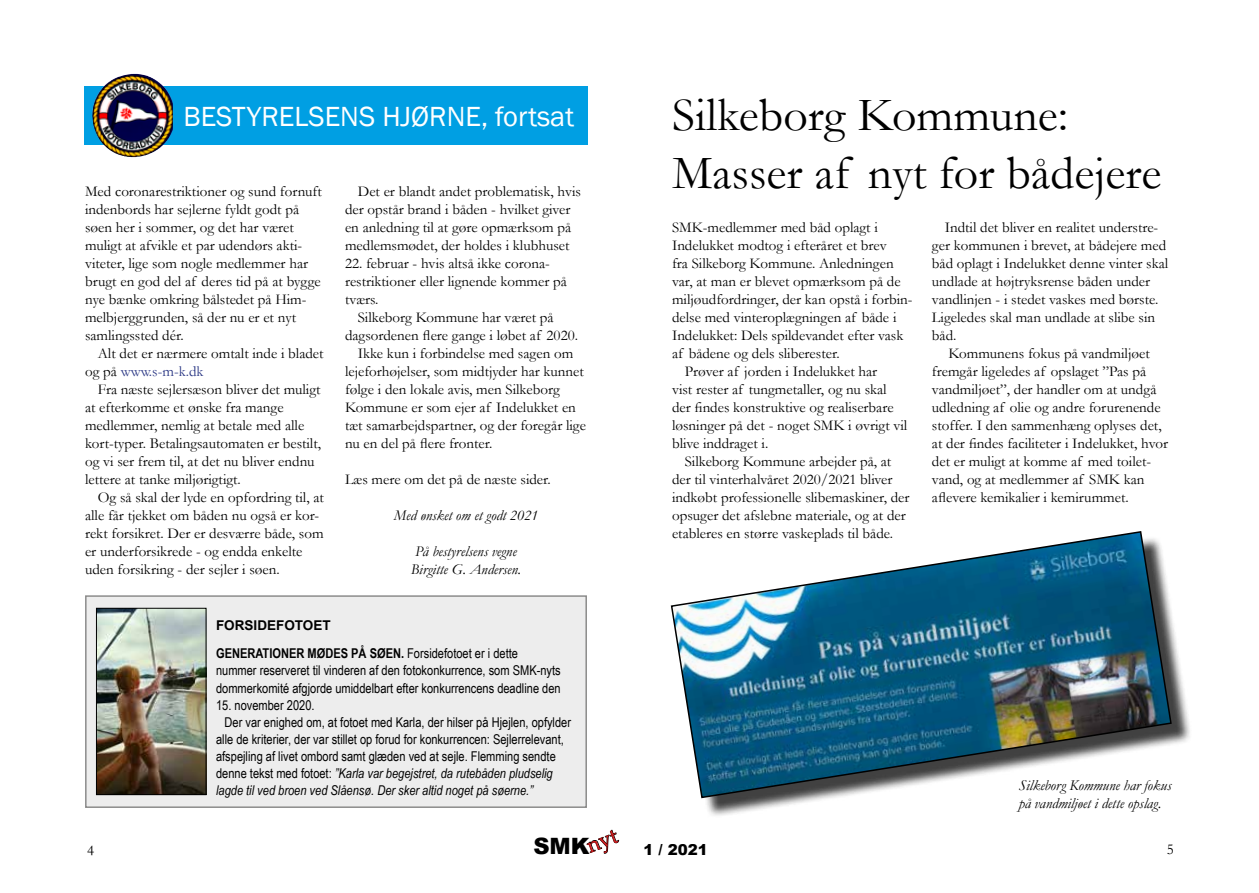
<style>
.page{position:relative;width:1259px;height:893px;background:#fff}
.page>*{position:absolute;margin:0;border:0;box-sizing:border-box;transform-origin:0 0}
.t1{font:48px/57.6px "Garamond";color:#000}
.t2{font:28.5px "Franklin Gothic";color:#fff}
.t3{font:900 22.5px "Arial";color:#000}
.t4{font:15px/18px "Garamond";color:#000}
.t5{font:italic 15px/18px "Garamond";color:#000}
.t6{font:900 15px "Arial";color:#000}
.t7{font:13.5px/17.1px "Arial Narrow";color:#000}
.t8{font:italic 13.5px "Arial Narrow";color:#000}
.t9{font:700 13.5px "Arial";color:#000}
.s1{color:#283583}
.s2{font-weight:700}
.s3{font-style:normal}
</style>
<div class="page">
<div style="left:85px;top:595px;width:502px;height:213px;background:#ededed;border:2px solid #8c8c8b"></div>
<img style="left:98px;top:610px;width:106px;height:183px">
<div style="left:96px;top:608px;width:110px;height:187px;border:1px solid #000"></div>
<div style="left:84px;top:86px;width:504px;height:59px;background:#009fe3"></div>
<img style="left:92px;top:75px;width:81px;height:82px">
<div style="left:676px;top:536px;width:516px;height:282px;background:#000;opacity:.75"></div>
<img style="left:670px;top:531px;width:502px;height:268px">
<h2 class="t2" style="left:183px;top:98px;width:392px">BESTYRELSENS HJØRNE, fortsat</h2>
<h1 class="t1" style="left:672px;top:85px;width:491px">Silkeborg Kommune:<br>Masser af nyt for bådejere</h1>
<p class="t4" style="left:672px;top:218px;width:207px">SMK-medlemmer med båd oplagt i</p>
<p class="t4" style="left:672px;top:236px;width:216px">Indelukket modtog i efteråret et brev</p>
<p class="t4" style="left:672px;top:254px;width:223px">fra Silkeborg Kommune. Anledningen</p>
<p class="t4" style="left:672px;top:272px;width:230px">var, at man er blevet opmærksom på de</p>
<p class="t4" style="left:672px;top:290px;width:242px">miljøudfordringer, der kan opstå i forbin-</p>
<p class="t4" style="left:672px;top:308px;width:226px">delse med vinteroplægningen af både i</p>
<p class="t4" style="left:672px;top:326px;width:233px">Indelukket: Dels spildevandet efter vask</p>
<p class="t4" style="left:672px;top:344px;width:169px">af bådene og dels sliberester.</p>
<p class="t4" style="left:685px;top:362px;width:194px">Prøver af jorden i Indelukket har</p>
<p class="t4" style="left:672px;top:380px;width:216px">vist rester af tungmetaller, og nu skal</p>
<p class="t4" style="left:672px;top:398px;width:223px">der findes konstruktive og realiserbare</p>
<p class="t4" style="left:672px;top:416px;width:237px">løsninger på det - noget SMK i øvrigt vil</p>
<p class="t4" style="left:672px;top:434px;width:98px">blive inddraget i.</p>
<p class="t4" style="left:685px;top:452px;width:208px">Silkeborg Kommune arbejder på, at</p>
<p class="t4" style="left:672px;top:470px;width:222px">der til vinterhalvåret 2020/2021 bliver</p>
<p class="t4" style="left:672px;top:488px;width:239px">indkøbt professionelle slibemaskiner, der</p>
<p class="t4" style="left:672px;top:506px;width:235px">opsuger det afslebne materiale, og at der</p>
<p class="t4" style="left:672px;top:524px;width:223px">etableres en større vaskeplads til både.</p>
<p class="t4" style="left:345px;top:182px;width:238px;text-indent:13px">Det er blandt andet problematisk, hvis der opstår brand i båden - hvilket giver en anledning til at gøre opmærksom på medlemsmødet, der holdes i klubhuset</p>
<p class="t4" style="left:345px;top:254px;width:223px">22. februar - hvis altså ikke corona&shy;restriktioner eller lignende kommer på tværs.</p>
<p class="t4" style="left:358px;top:308px;width:197px">Silkeborg Kommune har været på</p>
<p class="t4" style="left:345px;top:326px;width:234px">dagsordenen flere gange i løbet af 2020.</p>
<p class="t4" style="left:358px;top:344px;width:217px">Ikke kun i forbindelse med sagen om</p>
<p class="t4" style="left:345px;top:362px;width:240px">lejeforhøjelser, som midtjyder har kunnet</p>
<p class="t4" style="left:345px;top:380px;width:216px">følge i den lokale avis, men Silkeborg</p>
<p class="t4" style="left:345px;top:398px;width:232px">Kommune er som ejer af Indelukket en</p>
<p class="t4" style="left:345px;top:416px;width:243px">tæt samarbejdspartner, og der foregår lige</p>
<p class="t4" style="left:345px;top:434px;width:149px">nu en del på flere fronter.</p>
<p class="t4" style="left:345px;top:470px;width:207px">Læs mere om det på de næste sider.</p>
<p class="t5" style="left:394px;top:506px;width:146px">Med ønsket om et godt 2021</p>
<p class="t5" style="left:411px;top:542px;width:112px">På bestyrelsens vegne<br>Birgitte G. Andersen.</p>
<p class="t4" style="left:85px;top:182px;width:238px">Med coronarestriktioner og sund fornuft indenbords har sejlerne fyldt godt på søen her i sommer, og det har været muligt at afvikle et par udendørs akti&shy;viteter, lige som nogle medlemmer har brugt en god del af deres tid på at bygge nye bænke omkring bålstedet på Him&shy;melbjerggrunden, så der nu er et nyt samlingssted dér.</p>
<p class="t4" style="left:85px;top:344px;width:240px;text-indent:13px">Alt det er nærmere omtalt inde i bladet og på <span class="s1">www.s-m-k.dk</span></p>
<p class="t4" style="left:85px;top:380px;width:237px;text-indent:13px">Fra næste sejlersæson bliver det muligt at efterkomme et ønske fra mange medlemmer, nemlig at betale med alle kort-typer. Betalingsautomaten er bestilt, og vi ser frem til, at det nu bliver endnu lettere at tanke miljørigtigt.</p>
<p class="t4" style="left:85px;top:488px;width:240px;text-indent:13px">Og så skal der lyde en opfordring til, at alle får tjekket om båden nu også er kor&shy;rekt forsikret. Der er desværre både, som er underforsikrede - og endda enkelte uden forsikring - der sejler i søen.</p>
<p class="t4" style="left:932px;top:218px;width:238px;text-indent:13px">Indtil det bliver en realitet understre&shy;ger kommunen i brevet, at bådejere med båd oplagt i Indelukket denne vinter skal undlade at højtryksrense båden under vandlinjen - i stedet vaskes med børste.<br>Ligeledes skal man undlade at slibe sin båd.</p>
<p class="t4" style="left:932px;top:344px;width:238px;text-indent:17px">Kommunens fokus på vandmiljøet fremgår ligeledes af opslaget ”Pas på vandmiljøet”, der handler om at undgå udledning af olie og andre forurenende stoffer. I den sammenhæng oplyses det, at der findes faciliteter i Indelukket, hvor det er muligt at komme af med toilet&shy;vand, og at medlemmer af SMK kan aflevere kemikalier i kemirummet.</p>
<p class="t9" style="left:216px;top:615px;width:116px">FORSIDEFOTOET</p>
<p class="t7" style="left:216px;top:645px;width:346px"><span class="s2">GENERATIONER MØDES PÅ SØEN.</span> Forsidefotoet er i dette nummer reserveret til vinderen af den fotokonkurrence, som SMK-nyts dommerkomité afgjorde umiddelbart efter konkurrencens deadline den</p>
<p class="t7" style="left:216px;top:696px;width:100px">15. november 2020.</p>
<p class="t7" style="left:225px;top:713px;width:348px">Der var enighed om, at fotoet med Karla, der hilser på Hjejlen, opfylder</p>
<p class="t7" style="left:216px;top:730px;width:349px">alle de kriterier, der var stillet op forud for konkurrencen: Sejlerrelevant,</p>
<p class="t7" style="left:216px;top:747px;width:341px">afspejling af livet ombord samt glæden ved at sejle. Flemming sendte</p>
<p class="t8" style="left:216px;top:764px;width:338px"><span class="s3">denne tekst med fotoet:</span> ”Karla var begejstret, da rutebåden pludselig</p>
<p class="t8" style="left:216px;top:781px;width:318px">lagde til ved broen ved Slåensø. Der sker altid noget på søerne.”</p>
<p class="t5" style="left:1018px;top:776px;width:154px">Silkeborg Kommune har fokus på vandmiljøet i dette opslag.</p>
<p class="t4" style="left:87px;top:841px;width:9px">4</p>
<h3 class="t3" style="left:533px;top:830px;width:58px">SMK</h3>
<p class="t6" style="left:643px;top:839px;width:66px">1 / 2021</p>
<p class="t4" style="left:1167px;top:839px;width:9px">5</p>
</div>
